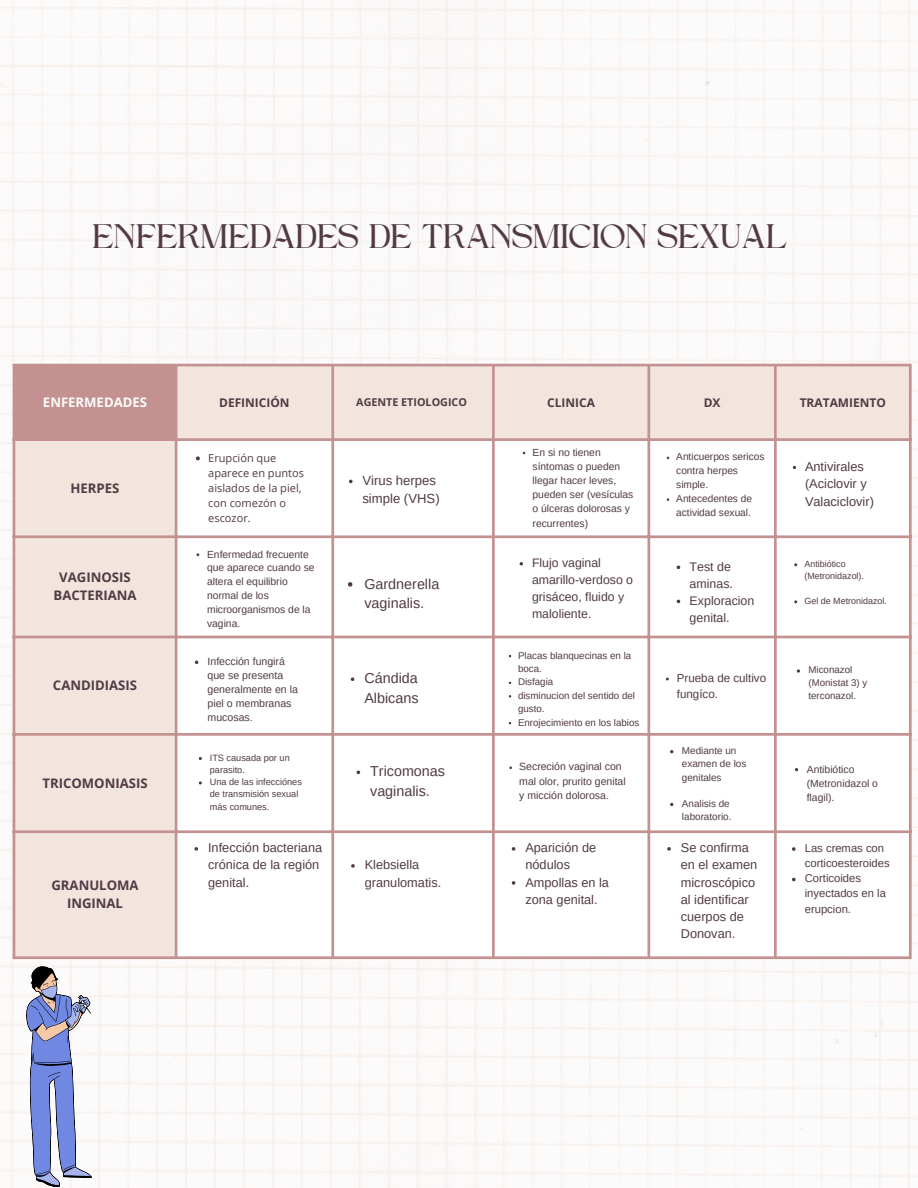
<style>
.page{position:relative;width:918px;height:1188px;background:#fff}
.page>*{position:absolute;margin:0;border:0;box-sizing:border-box;transform-origin:0 0}
.t1{font:34.8px "Higuen";color:#513a45}
.t2{font:14.4px/19.6px "Arimo";color:#513a45}
.t3{font:700 13.2px/18px "Open Sans";color:#513a45;text-align:center}
.t4{font:13.2px/18px "Arimo";color:#513a45}
.t5{font:700 13.2px "Open Sans";color:#fdfcfc}
.t6{font:12.75px/17.1px "Arimo";color:#513a45}
.t7{font:12.45px/17.1px "Arimo";color:#513a45}
.t8{font:12.3px/17px "Arimo";color:#513a45}
.t9{font:700 12px "Open Sans";color:#513a45}
.t10{font:11.55px/15.9px "Arimo";color:#513a45}
.t11{font:11.25px/15.3px "Arimo";color:#513a45}
.t12{font:10.95px/15px "Open Sans";color:#513a45}
.t13{font:700 10.8px "Open Sans";color:#513a45}
.t14{font:10.5px/14.1px "Arimo";color:#513a45}
.t15{font:10.35px/14.2px "Arimo";color:#513a45}
.t16{font:10.05px/14px "Arimo";color:#513a45}
.t17{font:9.9px/13.2px "Arimo";color:#513a45}
.t18{font:9.75px/13.4px "Arimo";color:#513a45}
.t19{font:9.15px/12.1px "Arimo";color:#513a45}
.t20{font:9px/12.3px "Arimo";color:#513a45}
</style>
<div class="page">
<img style="left:0;top:0;width:918px;height:1188px">
<svg style="left:15px;top:366px;width:894px;height:590px;background:#edddd6"></svg>
<svg style="left:177px;top:441px;width:732px;height:515px"></svg>
<svg style="left:195px;top:847px;width:3px;height:4px"></svg>
<svg style="left:351px;top:864px;width:4px;height:4px"></svg>
<svg style="left:512px;top:847px;width:3px;height:4px"></svg>
<svg style="left:512px;top:881px;width:3px;height:4px"></svg>
<svg style="left:667px;top:847px;width:4px;height:4px"></svg>
<svg style="left:792px;top:847px;width:4px;height:4px"></svg>
<svg style="left:792px;top:878px;width:4px;height:3px"></svg>
<hr style="left:13px;top:366px;width:2px;height:590px;background:#c49191">
<hr style="left:175px;top:366px;width:2px;height:590px;background:#c49191">
<hr style="left:331px;top:366px;width:3px;height:590px;background:#c49191">
<hr style="left:492px;top:366px;width:3px;height:590px;background:#c49191">
<hr style="left:647px;top:366px;width:3px;height:590px;background:#c49191">
<hr style="left:774px;top:366px;width:3px;height:590px;background:#c49191">
<hr style="left:909px;top:366px;width:3px;height:590px;background:#c49191">
<hr style="left:13px;top:364px;width:899px;height:2px;background:#c49191">
<hr style="left:13px;top:438px;width:899px;height:3px;background:#c49191">
<hr style="left:13px;top:535px;width:899px;height:3px;background:#c49191">
<hr style="left:13px;top:636px;width:899px;height:2px;background:#c49191">
<hr style="left:13px;top:733px;width:899px;height:3px;background:#c49191">
<hr style="left:13px;top:830px;width:899px;height:3px;background:#c49191">
<hr style="left:13px;top:956px;width:899px;height:3px;background:#c49191">
<svg style="left:26px;top:966px;width:66px;height:221px"></svg>
<svg style="left:196px;top:456px;width:4px;height:4px"></svg>
<svg style="left:349px;top:480px;width:4px;height:3px"></svg>
<svg style="left:348px;top:582px;width:4px;height:5px"></svg>
<svg style="left:351px;top:677px;width:3px;height:4px"></svg>
<svg style="left:797px;top:669px;width:3px;height:4px"></svg>
<p class="t1" style="left:93px;top:221px;width:696px">ENFERMEDADES DE TRANSMICION SEXUAL</p>
<h1 class="t5" style="left:43px;top:393px;width:106px">ENFERMEDADES</h1>
<p class="t9" style="left:219px;top:394px;width:72px">DEFINICIÓN</p>
<p class="t13" style="left:356px;top:394px;width:112px">AGENTE ETIOLOGICO</p>
<p class="t9" style="left:547px;top:394px;width:49px">CLINICA</p>
<p class="t9" style="left:704px;top:394px;width:18px">DX</p>
<p class="t9" style="left:800px;top:394px;width:88px">TRATAMIENTO</p>
<p class="t3" style="left:71px;top:479px;width:50px">HERPES</p>
<p class="t3" style="left:59px;top:568px;width:73px">VAGINOSIS</p>
<p class="t3" style="left:54px;top:586px;width:85px">BACTERIANA</p>
<p class="t3" style="left:53px;top:676px;width:86px">CANDIDIASIS</p>
<p class="t3" style="left:42px;top:774px;width:107px">TRICOMONIASIS</p>
<p class="t3" style="left:51px;top:876px;width:89px">GRANULOMA<br>INGINAL</p>
<p class="t12" style="left:208px;top:450px;width:97px">Erupción que aparece en puntos aislados de la piel, con comezón o escozor.</p>
<p class="t4" style="left:362px;top:471px;width:79px">Virus herpes simple (VHS)</p>
<p class="t15" style="left:533px;top:445px;width:102px">En si no tienen síntomas o pueden llegar hacer leves, pueden ser (vesículas o úlceras dolorosas y recurrentes)</p>
<p class="t16" style="left:676px;top:450px;width:90px">Anticuerpos sericos contra herpes simple.</p>
<p class="t16" style="left:676px;top:492px;width:77px">Antecedentes de actividad sexual.</p>
<p class="t15" style="left:207px;top:547px;width:109px">Enfermedad frecuente que aparece cuando se altera el equilibrio normal de los microorganismos de la vagina.</p>
<p class="t8" style="left:532px;top:554px;width:103px">Flujo vaginal amarillo-verdoso o grisáceo, fluido y maloliente.</p>
<p class="t7" style="left:690px;top:558px;width:45px">Test de aminas.</p>
<p class="t2" style="left:364px;top:574px;width:76px;line-height:19.2px">Gardnerella vaginalis.</p>
<p class="t7" style="left:690px;top:592px;width:66px">Exploracion genital.</p>
<p class="t6" style="left:805px;top:457px;width:70px;line-height:17.5px">Antivirales (Aciclovir y<br>Valaciclovir)</p>
<p class="t20" style="left:804px;top:558px;width:61px">Antibiótico (Metronidazol).</p>
<p class="t20" style="left:804px;top:595px;width:84px">Gel de Metronidazol.</p>
<p class="t14" style="left:208px;top:654px;width:92px">Infección fungirá que se presenta generalmente en la piel o membranas mucosas.</p>
<p class="t19" style="left:210px;top:752px;width:81px">ITS causada por un parasito.</p>
<p class="t19" style="left:210px;top:776px;width:94px">Una de las infecciónes de transmisión sexual más comunes.</p>
<p class="t6" style="left:208px;top:839px;width:116px">Infección bacteriana crónica de la región genital.</p>
<p class="t2" style="left:364px;top:668px;width:56px">Cándida<br>Albicans</p>
<p class="t18" style="left:518px;top:648px;width:115px">Placas blanquecinas en la boca.</p>
<p class="t18" style="left:518px;top:675px;width:37px">Disfagia</p>
<p class="t18" style="left:518px;top:689px;width:119px">disminucion del sentido del gusto.</p>
<p class="t18" style="left:518px;top:716px;width:123px">Enrojecimiento en los labios</p>
<p class="t2" style="left:370px;top:761px;width:76px">Tricomonas vaginalis.</p>
<p class="t14" style="left:519px;top:760px;width:108px">Secreción vaginal con mal olor, prurito genital y micción dolorosa.</p>
<p class="t6" style="left:365px;top:857px;width:78px">Klebsiella granulomatis.</p>
<p class="t6" style="left:525px;top:839px;width:72px">Aparición de nódulos</p>
<p class="t6" style="left:525px;top:874px;width:85px">Ampollas en la zona genital.</p>
<p class="t10" style="left:677px;top:670px;width:91px">Prueba de cultivo fungíco.</p>
<p class="t18" style="left:808px;top:664px;width:60px">Miconazol (Monistat 3) y terconazol.</p>
<p class="t17" style="left:682px;top:744px;width:66px">Mediante un examen de los genitales</p>
<p class="t17" style="left:682px;top:797px;width:51px">Analisis de laboratorio.</p>
<p class="t15" style="left:807px;top:762px;width:73px;line-height:13.8px">Antibiótico (Metronidazol o flagil).</p>
<p class="t6" style="left:681px;top:839px;width:78px">Se confirma en el examen microscópico al identificar cuerpos de<br>Donovan.</p>
<p class="t11" style="left:805px;top:840px;width:86px">Las cremas con corticoesteroides</p>
<p class="t11" style="left:805px;top:871px;width:83px">Corticoides inyectados en la erupcion.</p>
</div>
